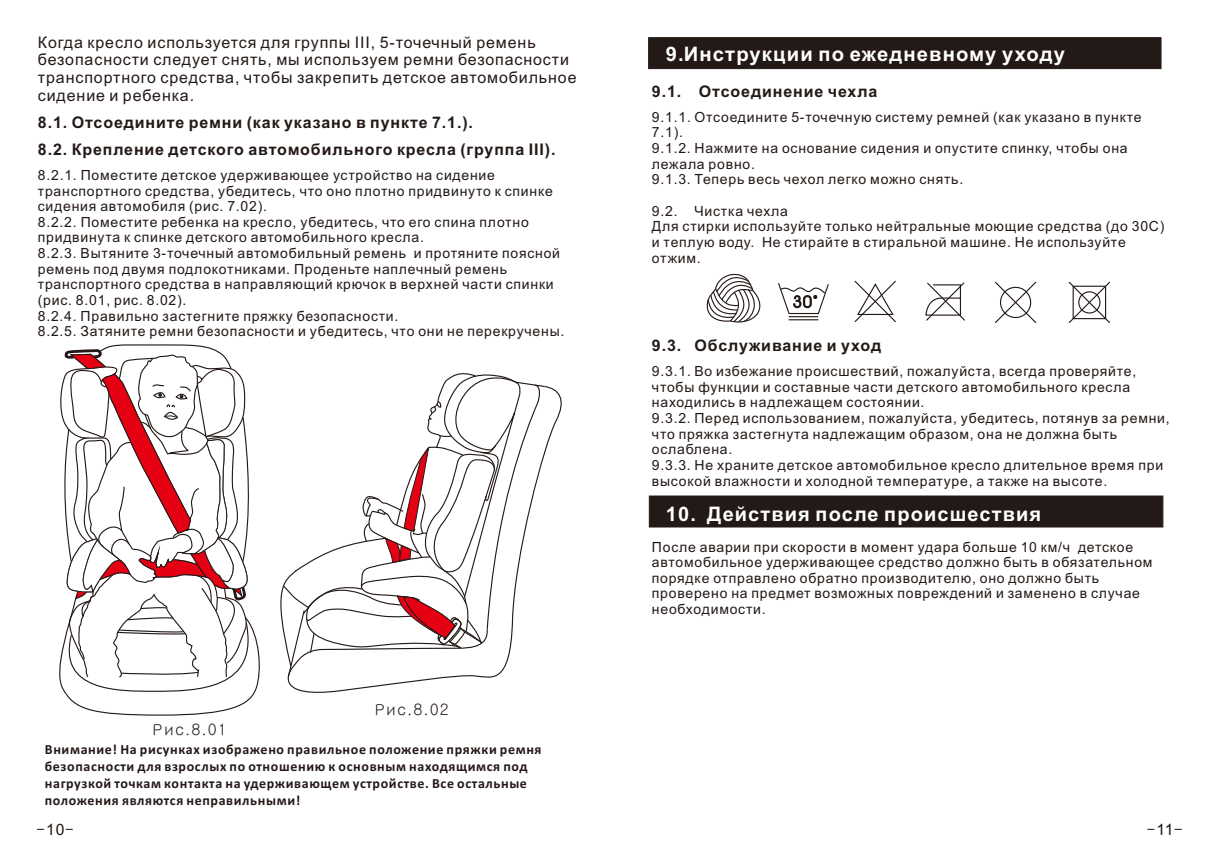
<style>
.page{position:relative;width:1225px;height:851px;background:#fff}
.page>*{position:absolute;margin:0;border:0;box-sizing:border-box;transform-origin:0 0}
.t1{font:700 20px "Arial";letter-spacing:.055em;color:#fff}
.t2{font:16px/17.8px "Arial";letter-spacing:.055em;color:#231916}
.t3{font:700 16px/26.8px "Arial";letter-spacing:.055em;color:#231916}
.t4{font:15.6px "Gulim";letter-spacing:.065em;color:#231916}
.t5{font:15.6px "Sim Hei";color:#231916}
.t6{font:14px/15.6px "Arial";letter-spacing:.055em;color:#231916}
.t7{font:700 14px/17px "Calibri";letter-spacing:.045em;color:#231916}
.s1{font-family:"Gulim";font-weight:400;font-size:19.6px}
.s2{font-family:"Sim Hei";font-weight:400;font-size:19.6px}
.s3{font-family:"Arial"}
</style>
<div class="page">
<div style="left:648px;top:37px;width:513px;height:32px;background:#231916"></div>
<svg style="left:706px;top:273px;width:55px;height:50px"></svg>
<hr style="left:788px;top:316px;width:30px;height:1px;background:#231916">
<hr style="left:788px;top:319px;width:30px;height:1px;background:#231916">
<svg style="left:854px;top:280px;width:42px;height:43px"></svg>
<svg style="left:925px;top:282px;width:40px;height:39px"></svg>
<svg style="left:995px;top:281px;width:42px;height:43px"></svg>
<svg style="left:1068px;top:281px;width:42px;height:43px"></svg>
<div style="left:1000px;top:287px;width:31px;height:31px;border:1px solid #231916;border-radius:50%"></div>
<div style="left:1078px;top:291px;width:22px;height:22px;border:1px solid #231916;border-radius:50%"></div>
<div style="left:1072px;top:285px;width:34px;height:34px;border:1px solid #231916"></div>
<svg style="left:778px;top:283px;width:51px;height:31px"></svg>
<div style="left:648px;top:495px;width:515px;height:32px;background:#231916"></div>
<svg style="left:287px;top:386px;width:275px;height:307px"></svg>
<svg style="left:280px;top:373px;width:266px;height:305px"></svg>
<svg style="left:64px;top:344px;width:196px;height:372px"></svg>
<svg style="left:59px;top:347px;width:200px;height:345px"></svg>
<p class="t2" style="left:38px;top:34px;width:540px">Когда кресло используется для группы III, 5-точечный ремень безопасности следует снять, мы используем ремни безопасности транспортного средства, чтобы закрепить детское автомобильное сидение и ребенка.</p>
<p class="t3" style="left:38px;top:110px;width:519px">8.1. Отсоедините ремни (как указано в пункте 7.1.).<br>8.2. Крепление детского автомобильного кресла (группа III).</p>
<p class="t6" style="left:38px;top:168px;width:528px">8.2.1. Поместите детское удерживающее устройство на сидение транспортного средства, убедитесь, что оно плотно придвинуто к спинке сидения автомобиля (рис. 7.02).<br>8.2.2. Поместите ребенка на кресло, убедитесь, что его спина плотно придвинута к спинке детского автомобильного кресла.<br>8.2.3. Вытяните 3-точечный автомобильный ремень и протяните поясной ремень под двумя подлокотниками. Проденьте наплечный ремень транспортного средства в направляющий крючок в верхней части спинки (рис. 8.01, рис. 8.02).<br>8.2.4. Правильно застегните пряжку безопасности.<br>8.2.5. Затяните ремни безопасности и убедитесь, что они не перекручены.</p>
<p class="t4" style="left:153px;top:721px;width:76px">Рис.8.01</p>
<p class="t4" style="left:375px;top:701px;width:76px">Рис.8.02</p>
<p class="t7" style="left:45px;top:742px;width:498px">Внимание! На рисунках изображено правильное положение пряжки ремня безопасности для взрослых по отношению к основным находящимся под нагрузкой точкам контакта на удерживающем устройстве. Все остальные положения являются неправильными!</p>
<h1 class="t1" style="left:666px;top:46px;width:401px">9.Инструкции по ежедневному уходу</h1>
<p class="t3" style="left:652px;top:79px;width:227px">9.1. Отсоединение чехла</p>
<p class="t6" style="left:652px;top:110px;width:491px">9.1.1. Отсоедините 5-точечную систему ремней (как указано в пункте 7.1).<br>9.1.2. Нажмите на основание сидения и опустите спинку, чтобы она лежала ровно.<br>9.1.3. Теперь весь чехол легко можно снять.</p>
<p class="t6" style="left:652px;top:204px;width:514px">9.2. Чистка чехла<br>Для стирки используйте только нейтральные моющие средства (до 30С) и теплую воду. Не стирайте в стиральной машине. Не используйте отжим.</p>
<p class="t3" style="left:652px;top:333px;width:231px">9.3. Обслуживание и уход</p>
<p class="t6" style="left:652px;top:364px;width:519px">9.3.1. Во избежание происшествий, пожалуйста, всегда проверяйте, чтобы функции и составные части детского автомобильного кресла находились в надлежащем состоянии.<br>9.3.2. Перед использованием, пожалуйста, убедитесь, потянув за ремни, что пряжка застегнута надлежащим образом, она не должна быть ослаблена.<br>9.3.3. Не храните детское автомобильное кресло длительное время при высокой влажности и холодной температуре, а также на высоте.</p>
<h1 class="t1" style="left:666px;top:506px;width:377px"><span class="s1">1</span>10<span class="s1">0</span>. <span class="s2">. 事</span>Де<span class="s2">故</span>йс<span class="s2">后</span>тв<span class="s2">的</span>и<span class="s2">处</span>я п<span class="s2">理</span>осле происшествия</h1>
<p class="t6" style="left:652px;top:540px;width:502px">После аварии при скорости в момент удара больше 10 км/ч детское автомобильное удерживающее средство должно быть в обязательном порядке отправлено обратно производителю, оно должно быть проверено на предмет возможных повреждений и заменено в случае необходимости.</p>
<p class="t5" style="left:37px;top:821px;width:38px">-<span class="s3">10</span>-</p>
<p class="t5" style="left:1147px;top:821px;width:37px">-<span class="s3">11</span>-</p>
</div>
